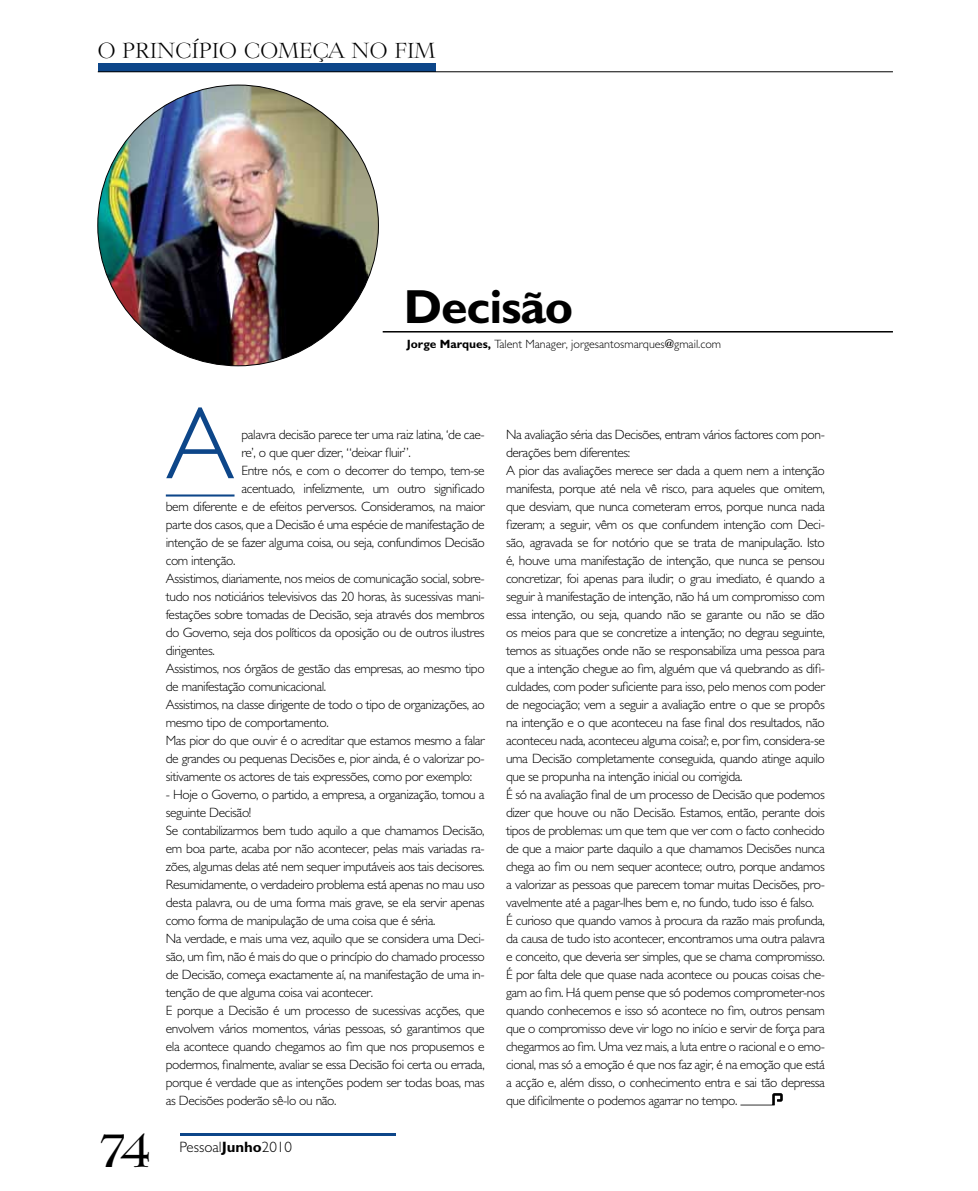
<style>
.page{position:relative;width:978px;height:1191px;background:#fff}
.page>*{position:absolute;margin:0;border:0;box-sizing:border-box;transform-origin:0 0}
.t1{font:300 103.05px "Gentle Sans";color:#0d4689}
.t2{font:700 48px "Gentle Sans";letter-spacing:-.025em;color:#000}
.t3{font:45px "Lingwood";color:#000}
.t4{font:300 21px "Lingwood";letter-spacing:.025em;color:#000}
.t5{font:300 15px "Gentle Sans";color:#000}
.t6{font:300 13.5px/18px "Gentle Sans";letter-spacing:-.03em;color:#000}
.t7{font:300 12px "Gentle Sans";color:#000}
.s1{font-weight:700}
</style>
<div class="page">
<hr style="left:166px;top:494px;width:69px;height:2px;background:#0d4689">
<img style="left:98px;top:85px;width:280px;height:281px;border-radius:140px">
<hr style="left:383px;top:331px;width:510px;height:1px;background:#000">
<svg style="left:740px;top:1093px;width:43px;height:12px"></svg>
<div style="left:98px;top:63px;width:337px;height:9px;background:#0d4689"></div>
<hr style="left:98px;top:71px;width:795px;height:1px;background:#000">
<hr style="left:180px;top:1133px;width:215px;height:2px;background:#0d4689">
<h3 class="t4" style="left:98px;top:39px;width:339px">O PRINCÍPIO COMEÇA NO FIM</h3>
<h2 class="t2" style="left:404px;top:279px;width:171px">Decisão</h2>
<p class="t7" style="left:407px;top:337px;width:316px"><span class="s1">Jorge Marques,</span> Talent Manager, jorgesantosmarques@gmail.com</p>
<h1 class="t1" style="left:166px;top:384px;width:70px">A</h1>
<p class="t6" style="left:241px;top:425px;width:245px">palavra decisão parece ter uma raiz latina, ‘de cae-</p>
<p class="t6" style="left:241px;top:443px;width:171px">re’, o que quer dizer, “deixar fluir”.</p>
<p class="t6" style="left:241px;top:461px;width:245px">Entre nós, e com o decorrer do tempo, tem-se</p>
<p class="t6" style="left:241px;top:479px;width:245px">acentuado, infelizmente, um outro significado</p>
<p class="t6" style="left:166px;top:497px;width:320px">bem diferente e de efeitos perversos. Consideramos, na maior</p>
<p class="t6" style="left:166px;top:515px;width:320px">parte dos casos, que a Decisão é uma espécie de manifestação de</p>
<p class="t6" style="left:166px;top:533px;width:320px">intenção de se fazer alguma coisa, ou seja, confundimos Decisão</p>
<p class="t6" style="left:166px;top:551px;width:71px">com intenção.</p>
<p class="t6" style="left:166px;top:569px;width:320px">Assistimos, diariamente, nos meios de comunicação social, sobre-</p>
<p class="t6" style="left:166px;top:587px;width:320px">tudo nos noticiários televisivos das 20 horas, às sucessivas mani-</p>
<p class="t6" style="left:166px;top:605px;width:320px">festações sobre tomadas de Decisão, seja através dos membros</p>
<p class="t6" style="left:166px;top:623px;width:320px">do Governo, seja dos políticos da oposição ou de outros ilustres</p>
<p class="t6" style="left:166px;top:641px;width:50px">dirigentes.</p>
<p class="t6" style="left:166px;top:659px;width:320px">Assistimos, nos órgãos de gestão das empresas, ao mesmo tipo</p>
<p class="t6" style="left:166px;top:677px;width:162px">de manifestação comunicacional.</p>
<p class="t6" style="left:166px;top:695px;width:320px">Assistimos, na classe dirigente de todo o tipo de organizações, ao</p>
<p class="t6" style="left:166px;top:713px;width:165px">mesmo tipo de comportamento.</p>
<p class="t6" style="left:166px;top:731px;width:320px">Mas pior do que ouvir é o acreditar que estamos mesmo a falar</p>
<p class="t6" style="left:166px;top:749px;width:320px">de grandes ou pequenas Decisões e, pior ainda, é o valorizar po-</p>
<p class="t6" style="left:166px;top:767px;width:308px">sitivamente os actores de tais expressões, como por exemplo:</p>
<p class="t6" style="left:166px;top:785px;width:320px">- Hoje o Governo, o partido, a empresa, a organização, tomou a seguinte Decisão!<br>Se contabilizarmos bem tudo aquilo a que chamamos Decisão, em boa parte, acaba por não acontecer, pelas mais variadas ra&shy;zões, algumas delas até nem sequer imputáveis aos tais decisores.<br>Resumidamente, o verdadeiro problema está apenas no mau uso desta palavra, ou de uma forma mais grave, se ela servir apenas como forma de manipulação de uma coisa que é séria.<br>Na verdade, e mais uma vez, aquilo que se considera uma Deci&shy;são, um fim, não é mais do que o princípio do chamado processo de Decisão, começa exactamente aí, na manifestação de uma in&shy;tenção de que alguma coisa vai acontecer.<br>E porque a Decisão é um processo de sucessivas acções, que envolvem vários momentos, várias pessoas, só garantimos que ela acontece quando chegamos ao fim que nos propusemos e podermos, finalmente, avaliar se essa Decisão foi certa ou errada, porque é verdade que as intenções podem ser todas boas, mas as Decisões poderão sê-lo ou não.</p>
<h3 class="t3" style="left:98px;top:1125px;width:55px">74</h3>
<p class="t5" style="left:180px;top:1137px;width:114px">Pessoal<span class="s1">Junho</span>2010</p>
<p class="t6" style="left:506px;top:425px;width:320px">Na avaliação séria das Decisões, entram vários factores com pon&shy;derações bem diferentes:<br>A pior das avaliações merece ser dada a quem nem a intenção manifesta, porque até nela vê risco, para aqueles que omitem, que desviam, que nunca cometeram erros, porque nunca nada fizeram; a seguir, vêm os que confundem intenção com Deci&shy;são, agravada se for notório que se trata de manipulação. Isto é, houve uma manifestação de intenção, que nunca se pensou concretizar, foi apenas para iludir; o grau imediato, é quando a seguir à manifestação de intenção, não há um compromisso com essa intenção, ou seja, quando não se garante ou não se dão os meios para que se concretize a intenção; no degrau seguinte, temos as situações onde não se responsabiliza uma pessoa para que a intenção chegue ao fim, alguém que vá quebrando as difi&shy;culdades, com poder suficiente para isso, pelo menos com poder de negociação; vem a seguir a avaliação entre o que se propôs na intenção e o que aconteceu na fase final dos resultados, não aconteceu nada, aconteceu alguma coisa?; e, por fim, considera-se uma Decisão completamente conseguida, quando atinge aquilo que se propunha na intenção inicial ou corrigida.<br>É só na avaliação final de um processo de Decisão que podemos dizer que houve ou não Decisão. Estamos, então, perante dois tipos de problemas: um que tem que ver com o facto conhecido de que a maior parte daquilo a que chamamos Decisões nunca chega ao fim ou nem sequer acontece; outro, porque andamos a valorizar as pessoas que parecem tomar muitas Decisões, pro&shy;vavelmente até a pagar-lhes bem e, no fundo, tudo isso é falso.<br>É curioso que quando vamos à procura da razão mais profunda, da causa de tudo isto acontecer, encontramos uma outra palavra e conceito, que deveria ser simples, que se chama compromisso.<br>É por falta dele que quase nada acontece ou poucas coisas che&shy;gam ao fim. Há quem pense que só podemos comprometer-nos quando conhecemos e isso só acontece no fim, outros pensam que o compromisso deve vir logo no início e servir de força para chegarmos ao fim. Uma vez mais, a luta entre o racional e o emo&shy;cional, mas só a emoção é que nos faz agir, é na emoção que está a acção e, além disso, o conhecimento entra e sai tão depressa que dificilmente o podemos agarrar no tempo.</p>
</div>
